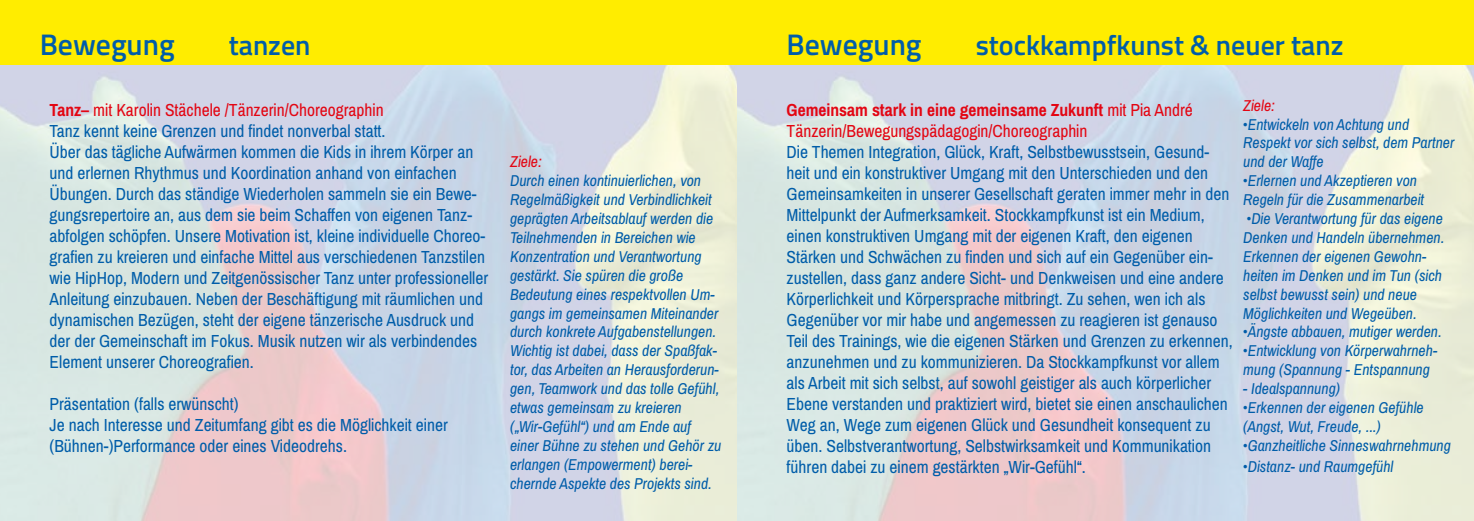
<style>
.page{position:relative;width:1474px;height:521px;background:#fff}
.page>*{position:absolute;margin:0;border:0;box-sizing:border-box;transform-origin:0 0}
.t1{font:600 29.75px "Titillium";color:#005da9}
.t2{font:600 28px "Titillium";color:#005da9}
.t3{font:17.5px/21px "Archivo Narrow";color:#005da9}
.t4{font:17.5px/21px "Archivo Narrow";color:#e30613}
.t5{font:italic 15.75px/18.9px "Archivo Narrow";color:#005da9}
.t6{font:italic 15.75px "Archivo Narrow";color:#e30613}
.s1{font-weight:700;color:#e30613}
.s2{color:#e30613}
.s3{font-weight:700}
</style>
<div class="page">
<img style="left:0;top:64px;width:1473px;height:457px">
<div style="left:0;top:0;width:737px;height:64px;background:#ffed00"></div>
<div style="left:737px;top:0;width:736px;height:64px;background:#ffed00"></div>
<h1 class="t1" style="left:40px;top:22px;width:136px">Bewegung</h1>
<h2 class="t2" style="left:229px;top:24px;width:83px">tanzen</h2>
<h1 class="t1" style="left:786px;top:22px;width:136px">Bewegung</h1>
<h2 class="t2" style="left:975px;top:24px;width:369px">stockkampfkunst &amp; neuer tanz</h2>
<p class="t3" style="left:50px;top:99px;width:440px"><span class="s1">Tanz–</span> <span class="s2">mit Karolin Stächele /Tänzerin/Choreographin<br></span>Tanz kennt keine Grenzen und findet nonverbal statt.<br>Über das tägliche Aufwärmen kommen die Kids in ihrem Körper an und erlernen Rhythmus und Koordination anhand von einfachen Übungen. Durch das ständige Wiederholen sammeln sie ein Bewe&shy;gungsrepertoire an, aus dem sie beim Schaffen von eigenen Tanz&shy;abfolgen schöpfen. Unsere Motivation ist, kleine individuelle Choreo&shy;grafien zu kreieren und einfache Mittel aus verschiedenen Tanzstilen wie HipHop, Modern und Zeitgenössischer Tanz unter professioneller Anleitung einzubauen. Neben der Beschäftigung mit räumlichen und dynamischen Bezügen, steht der eigene tänzerische Ausdruck und der der Gemeinschaft im Fokus. Musik nutzen wir als verbindendes Element unserer Choreografien.</p>
<p class="t3" style="left:50px;top:393px;width:400px">Präsentation (falls erwünscht)<br>Je nach Interesse und Zeitumfang gibt es die Möglichkeit einer (Bühnen-)Performance oder eines Videodrehs.</p>
<p class="t6" style="left:510px;top:152px;width:33px">Ziele:</p>
<p class="t5" style="left:510px;top:172px;width:213px">Durch einen kontinuierlichen, von Regelmäßigkeit und Verbindlichkeit geprägten Arbeitsablauf werden die Teilnehmenden in Bereichen wie Konzentration und Verantwortung gestärkt. Sie spüren die große Bedeutung eines respektvollen Um&shy;gangs im gemeinsamen Miteinander durch konkrete Aufgabenstellungen.<br>Wichtig ist dabei, dass der Spaßfak&shy;tor, das Arbeiten an Herausforderun&shy;gen, Teamwork und das tolle Gefühl, etwas gemeinsam zu kreieren („Wir-Gefühl“) und am Ende auf einer Bühne zu stehen und Gehör zu erlangen (Empowerment) berei&shy;chernde Aspekte des Projekts sind.</p>
<p class="t4" style="left:786px;top:99px;width:407px"><span class="s3">Gemeinsam stark in eine gemeinsame Zukunft</span> mit Pia André<br>Tänzerin/Bewegungspädagogin/Choreographin</p>
<p class="t3" style="left:786px;top:141px;width:447px">Die Themen Integration, Glück, Kraft, Selbstbewusstsein, Gesund&shy;heit und ein konstruktiver Umgang mit den Unterschieden und den Gemeinsamkeiten in unserer Gesellschaft geraten immer mehr in den Mittelpunkt der Aufmerksamkeit. Stockkampfkunst ist ein Medium, einen konstruktiven Umgang mit der eigenen Kraft, den eigenen Stärken und Schwächen zu finden und sich auf ein Gegenüber ein&shy;zustellen, dass ganz andere Sicht- und Denkweisen und eine andere Körperlichkeit und Körpersprache mitbringt. Zu sehen, wen ich als Gegenüber vor mir habe und angemessen zu reagieren ist genauso Teil des Trainings, wie die eigenen Stärken und Grenzen zu erkennen, anzunehmen und zu kommunizieren. Da Stockkampfkunst vor allem als Arbeit mit sich selbst, auf sowohl geistiger als auch körperlicher Ebene verstanden und praktiziert wird, bietet sie einen anschaulichen Weg an, Wege zum eigenen Glück und Gesundheit konsequent zu üben. Selbstverantwortung, Selbstwirksamkeit und Kommunikation führen dabei zu einem gestärkten „Wir-Gefühl“.</p>
<p class="t6" style="left:1243px;top:96px;width:33px">Ziele:</p>
<p class="t5" style="left:1243px;top:115px;width:213px">•Entwickeln von Achtung und<br>Respekt vor sich selbst, dem Partner und der Waffe</p>
<p class="t5" style="left:1243px;top:172px;width:182px">•Erlernen und Akzeptieren von<br>Regeln für die Zusammenarbeit</p>
<p class="t5" style="left:1243px;top:209px;width:203px">•Die Verantwortung für das eigene<br>Denken und Handeln übernehmen.<br>Erkennen der eigenen Gewohn&shy;heiten im Denken und im Tun (sich selbst bewusst sein) und neue<br>Möglichkeiten und Wegeüben.</p>
<p class="t5" style="left:1243px;top:323px;width:200px">•Ängste abbauen, mutiger werden.</p>
<p class="t5" style="left:1243px;top:342px;width:196px">•Entwicklung von Körperwahrneh&shy;mung (Spannung - Entspannung</p>
<p class="t5" style="left:1243px;top:379px;width:98px">- Idealspannung)</p>
<p class="t5" style="left:1243px;top:398px;width:182px">•Erkennen der eigenen Gefühle (Angst, Wut, Freude, ...)</p>
<p class="t5" style="left:1243px;top:436px;width:209px">•Ganzheitliche Sinneswahrnehmung</p>
<p class="t5" style="left:1243px;top:457px;width:152px">•Distanz- und Raumgefühl</p>
</div>
